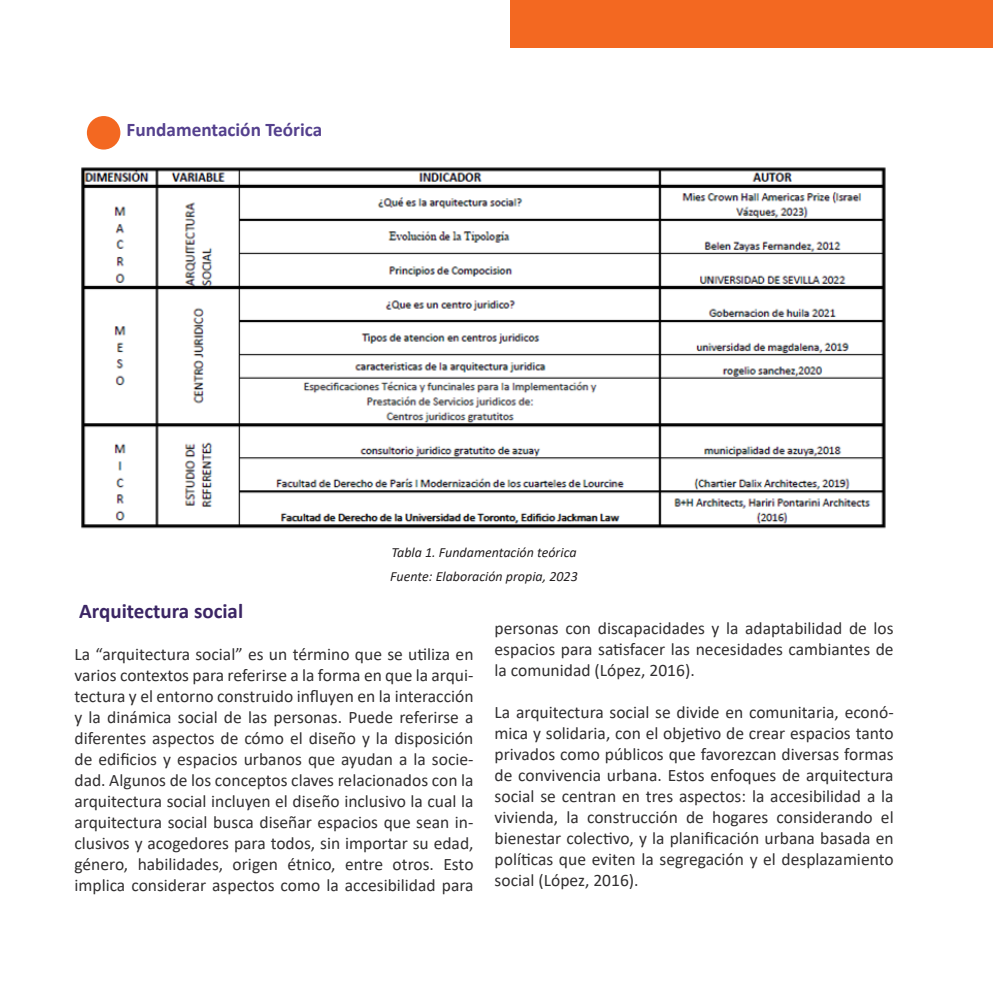
<style>
.page{position:relative;width:993px;height:993px;background:#fff}
.page>*{position:absolute;margin:0;border:0;box-sizing:border-box;transform-origin:0 0}
.t1{font:700 21px "Calibri";color:#3b2564}
.t2{font:700 19.25px "Calibri";color:#54408d}
.t3{font:17.5px/21px "Calibri";color:#312f30;text-align:justify}
.No_Spacing{font:italic 14px "Calibri";color:#231f20}
</style>
<div class="page">
<div style="left:510px;top:0;width:482px;height:48px;background:#f36821"></div>
<div style="left:87px;top:116px;width:33px;height:33px;background:#f36821;border-radius:50%"></div>
<img style="left:81px;top:167px;width:805px;height:362px">
<p class="t2" style="left:126px;top:115px;width:197px">Fundamentación Teórica</p>
<p class="No_Spacing" style="left:391px;top:542px;width:186px">Tabla 1. Fundamentación teórica</p>
<p class="No_Spacing" style="left:390px;top:566px;width:189px">Fuente: Elaboración propia, 2023</p>
<p class="t1" style="left:79px;top:596px;width:165px">Arquitectura social</p>
<p class="t3" style="left:74px;top:643px;width:400px">La “arquitectura social” es un término que se utiliza en varios contextos para referirse a la forma en que la arqui&shy;tectura y el entorno construido influyen en la interacción y la dinámica social de las personas. Puede referirse a diferentes aspectos de cómo el diseño y la disposición de edificios y espacios urbanos que ayudan a la socie&shy;dad. Algunos de los conceptos claves relacionados con la arquitectura social incluyen el diseño inclusivo la cual la arquitectura social busca diseñar espacios que sean in&shy;clusivos y acogedores para todos, sin importar su edad, género, habilidades, origen étnico, entre otros. Esto implica considerar aspectos como la accesibilidad para</p>
<p class="t3" style="left:494px;top:617px;width:400px">personas con discapacidades y la adaptabilidad de los espacios para satisfacer las necesidades cambiantes de la comunidad (López, 2016).</p>
<p class="t3" style="left:494px;top:701px;width:400px">La arquitectura social se divide en comunitaria, econó&shy;mica y solidaria, con el objetivo de crear espacios tanto privados como públicos que favorezcan diversas formas de convivencia urbana. Estos enfoques de arquitectura social se centran en tres aspectos: la accesibilidad a la vivienda, la construcción de hogares considerando el bienestar colectivo, y la planificación urbana basada en políticas que eviten la segregación y el desplazamiento social (López, 2016).</p>
</div>
